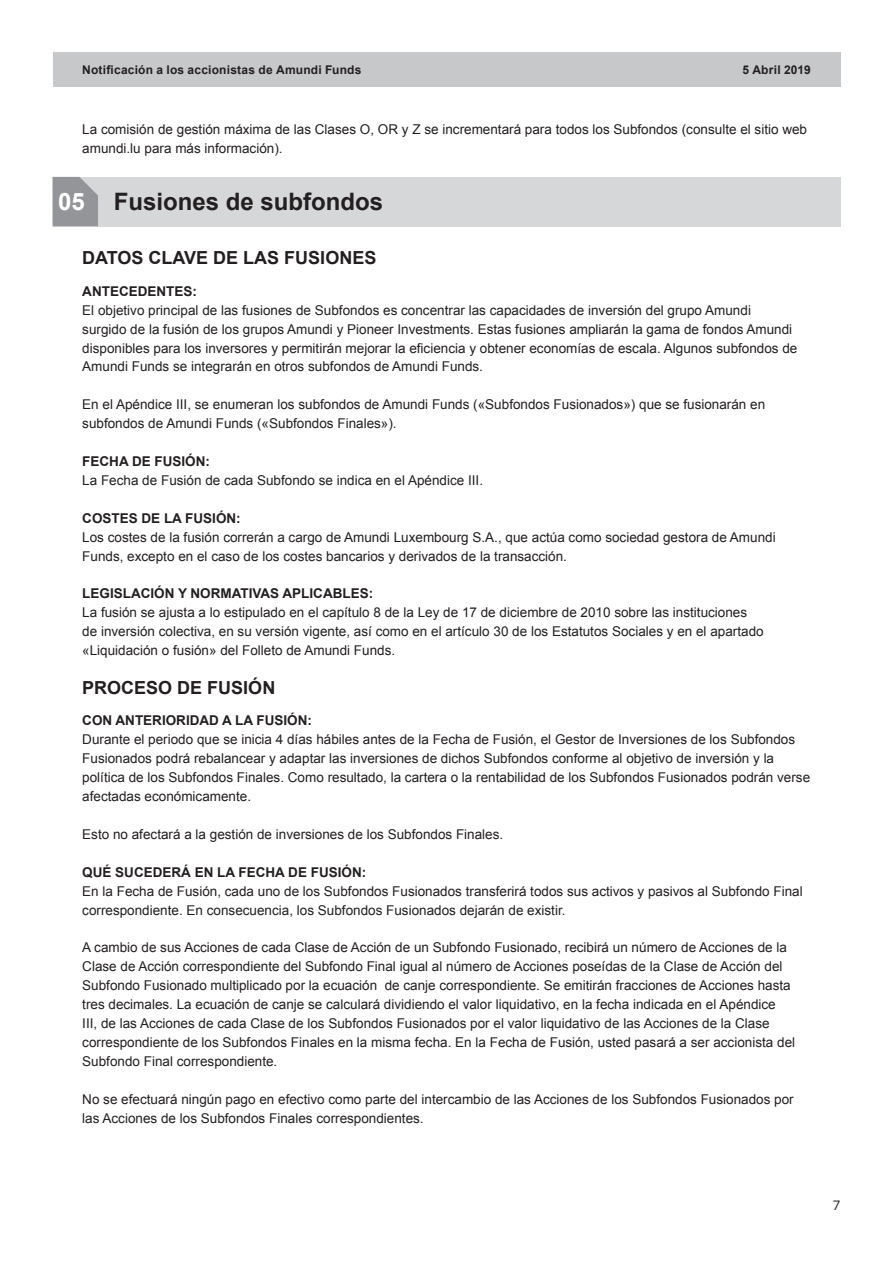
<style>
.page{position:relative;width:893px;height:1263px;background:#fff}
.page>*{position:absolute;margin:0;border:0;box-sizing:border-box;transform-origin:0 0}
.t1{font:700 24px "Arial";color:#231f20}
.t2{font:700 18px "Arial";color:#231f20}
.t3{font:13.5px/18.9px "Arial";color:#231f20}
.t4{font:700 13.5px "Arial";color:#231f20}
.t5{font:13.5px "Gotham";color:#231f20}
.t6{font:700 12px "Arial";letter-spacing:.015em;color:#231f20}
.s1{color:#fff}
</style>
<div class="page">
<div style="left:53px;top:53px;width:787px;height:34px;background:#c7c8ca"></div>
<div style="left:53px;top:177px;width:787px;height:49px;background:#d6d7d9"></div>
<svg style="left:53px;top:177px;width:45px;height:49px;background:#989a9d"></svg>
<p class="t6" style="left:82px;top:62px;width:281px">Notificación a los accionistas de Amundi Funds</p>
<p class="t6" style="left:742px;top:62px;width:70px">5 Abril 2019</p>
<p class="t3" style="left:82px;top:120px;width:726px">La comisión de gestión máxima de las Clases O, OR y Z se incrementará para todos los Subfondos (consulte el sitio web amundi.lu para más información).</p>
<h1 class="t1" style="left:58px;top:186px;width:327px"><span class="s1">05</span> Fusiones de subfondos</h1>
<h2 class="t2" style="left:82px;top:246px;width:296px">DATOS CLAVE DE LAS FUSIONES</h2>
<p class="t4" style="left:82px;top:282px;width:116px">ANTECEDENTES:</p>
<p class="t3" style="left:82px;top:301px;width:717px">El objetivo principal de las fusiones de Subfondos es concentrar las capacidades de inversión del grupo Amundi surgido de la fusión de los grupos Amundi y Pioneer Investments. Estas fusiones ampliarán la gama de fondos Amundi disponibles para los inversores y permitirán mejorar la eficiencia y obtener economías de escala. Algunos subfondos de Amundi Funds se integrarán en otros subfondos de Amundi Funds.</p>
<p class="t3" style="left:82px;top:395px;width:684px">En el Apéndice III, se enumeran los subfondos de Amundi Funds («Subfondos Fusionados») que se fusionarán en subfondos de Amundi Funds («Subfondos Finales»).</p>
<p class="t4" style="left:82px;top:452px;width:129px">FECHA DE FUSIÓN:</p>
<p class="t3" style="left:82px;top:471px;width:402px">La Fecha de Fusión de cada Subfondo se indica en el Apéndice III.</p>
<p class="t4" style="left:82px;top:509px;width:160px">COSTES DE LA FUSIÓN:</p>
<p class="t3" style="left:82px;top:528px;width:695px">Los costes de la fusión correrán a cargo de Amundi Luxembourg S.A., que actúa como sociedad gestora de Amundi<br>Funds, excepto en el caso de los costes bancarios y derivados de la transacción.</p>
<p class="t4" style="left:82px;top:585px;width:293px">LEGISLACIÓN Y NORMATIVAS APLICABLES:</p>
<p class="t3" style="left:82px;top:603px;width:683px">La fusión se ajusta a lo estipulado en el capítulo 8 de la Ley de 17 de diciembre de 2010 sobre las instituciones de inversión colectiva, en su versión vigente, así como en el artículo 30 de los Estatutos Sociales y en el apartado «Liquidación o fusión» del Folleto de Amundi Funds.</p>
<h2 class="t2" style="left:82px;top:675px;width:195px">PROCESO DE FUSIÓN</h2>
<p class="t4" style="left:82px;top:712px;width:231px">CON ANTERIORIDAD A LA FUSIÓN:</p>
<p class="t3" style="left:82px;top:730px;width:729px">Durante el periodo que se inicia 4 días hábiles antes de la Fecha de Fusión, el Gestor de Inversiones de los Subfondos Fusionados podrá rebalancear y adaptar las inversiones de dichos Subfondos conforme al objetivo de inversión y la política de los Subfondos Finales. Como resultado, la cartera o la rentabilidad de los Subfondos Fusionados podrán verse afectadas económicamente.</p>
<p class="t3" style="left:82px;top:825px;width:422px">Esto no afectará a la gestión de inversiones de los Subfondos Finales.</p>
<p class="t4" style="left:82px;top:863px;width:286px">QUÉ SUCEDERÁ EN LA FECHA DE FUSIÓN:</p>
<p class="t3" style="left:82px;top:881px;width:722px">En la Fecha de Fusión, cada uno de los Subfondos Fusionados transferirá todos sus activos y pasivos al Subfondo Final correspondiente. En consecuencia, los Subfondos Fusionados dejarán de existir.</p>
<p class="t3" style="left:82px;top:938px;width:714px">A cambio de sus Acciones de cada Clase de Acción de un Subfondo Fusionado, recibirá un número de Acciones de la Clase de Acción correspondiente del Subfondo Final igual al número de Acciones poseídas de la Clase de Acción del Subfondo Fusionado multiplicado por la ecuación de canje correspondiente. Se emitirán fracciones de Acciones hasta tres decimales. La ecuación de canje se calculará dividiendo el valor liquidativo, en la fecha indicada en el Apéndice<br>III, de las Acciones de cada Clase de los Subfondos Fusionados por el valor liquidativo de las Acciones de la Clase correspondiente de los Subfondos Finales en la misma fecha. En la Fecha de Fusión, usted pasará a ser accionista del Subfondo Final correspondiente.</p>
<p class="t3" style="left:82px;top:1090px;width:713px">No se efectuará ningún pago en efectivo como parte del intercambio de las Acciones de los Subfondos Fusionados por las Acciones de los Subfondos Finales correspondientes.</p>
<p class="t5" style="left:832px;top:1197px;width:10px">7</p>
</div>
